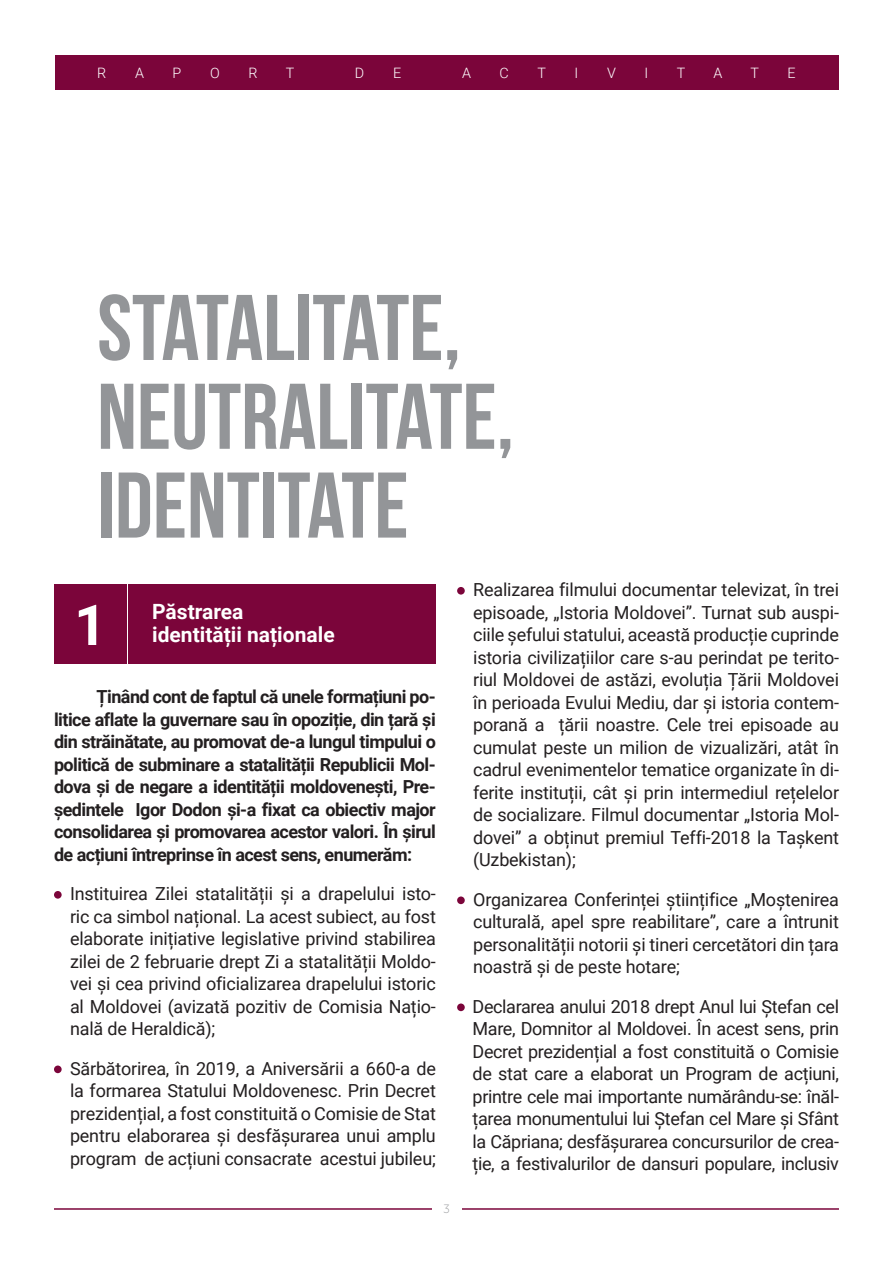
<style>
.page{position:relative;width:893px;height:1263px;background:#fff}
.page>*{position:absolute;margin:0;border:0;box-sizing:border-box;transform-origin:0 0}
.t1{font:93px/88.8px "Bebas Neue";color:#939598}
.t2{font:93px "Bebas Neue";letter-spacing:-.02em;color:#939598}
.t3{font:700 56.4px "Roboto";color:#fff}
.t4{font:700 21px "Roboto";color:#fff}
.BuletPoint{font:18px/22.5px "Roboto";letter-spacing:-.01em;color:#231f20;text-align:justify}
.Intro{font:700 18px/22.5px "Roboto";letter-spacing:-.03em;color:#231f20;text-align:justify}
.t5{font:300 14.4px "Roboto";color:#fff}
.t6{font:12px "Museo Sans Cyrl 100";color:#939598}
</style>
<div class="page">
<div style="left:55px;top:55px;width:783px;height:34px;background:#7b053a"></div>
<hr style="left:54px;top:1208px;width:785px;height:2px;background:#7b053a">
<div style="left:432px;top:1204px;width:29px;height:13px;background:#fff"></div>
<div style="left:54px;top:584px;width:73px;height:80px;background:#7b053a"></div>
<div style="left:129px;top:584px;width:307px;height:80px;background:#7b053a"></div>
<div style="left:54px;top:891px;width:8px;height:8px;background:#7b053a;border-radius:50%"></div>
<div style="left:54px;top:1065px;width:8px;height:8px;background:#7b053a;border-radius:50%"></div>
<div style="left:457px;top:587px;width:8px;height:8px;background:#7b053a;border-radius:50%"></div>
<div style="left:457px;top:896px;width:8px;height:8px;background:#7b053a;border-radius:50%"></div>
<div style="left:457px;top:1003px;width:8px;height:8px;background:#7b053a;border-radius:50%"></div>
<p class="t5" style="left:97px;top:62px;width:11px">R</p>
<p class="t5" style="left:135px;top:62px;width:10px">A</p>
<p class="t5" style="left:173px;top:62px;width:10px">P</p>
<p class="t5" style="left:210px;top:62px;width:11px">O</p>
<p class="t5" style="left:249px;top:62px;width:11px">R</p>
<p class="t5" style="left:286px;top:62px;width:10px">T</p>
<p class="t5" style="left:355px;top:62px;width:11px">D</p>
<p class="t5" style="left:393px;top:62px;width:10px">E</p>
<p class="t5" style="left:462px;top:62px;width:10px">A</p>
<p class="t5" style="left:500px;top:62px;width:11px">C</p>
<p class="t5" style="left:537px;top:62px;width:10px">T</p>
<p class="t5" style="left:575px;top:62px;width:5px">I</p>
<p class="t5" style="left:607px;top:62px;width:10px">V</p>
<p class="t5" style="left:645px;top:62px;width:5px">I</p>
<p class="t5" style="left:677px;top:62px;width:10px">T</p>
<p class="t5" style="left:714px;top:62px;width:10px">A</p>
<p class="t5" style="left:750px;top:62px;width:10px">T</p>
<p class="t5" style="left:788px;top:62px;width:10px">E</p>
<p class="t2" style="left:97px;top:277px;width:365px">STATALITATE,</p>
<p class="t1" style="left:97px;top:371px;width:418px">NEUTRALITATE,<br>IDENTITATE</p>
<p class="t3" style="left:74px;top:585px;width:34px">1</p>
<p class="t4" style="left:152px;top:597px;width:93px">Păstrarea</p>
<p class="t4" style="left:152px;top:619px;width:184px">identității naționale</p>
<p class="Intro" style="left:54px;top:685px;width:383px;text-indent:43px">Ținând cont de faptul că unele formațiuni po&shy;litice aflate la guvernare sau în opoziție, din țară și din străinătate, au promovat de-a lungul timpului o politică de subminare a statalității Republicii Mol&shy;dova și de negare a identității moldovenești, Pre&shy;ședintele Igor Dodon și-a fixat ca obiectiv major consolidarea și promovarea acestor valori. În șirul de acțiuni întreprinse în acest sens, enumerăm:</p>
<p class="BuletPoint" style="left:70px;top:882px;width:367px">Instituirea Zilei statalității și a drapelului isto&shy;ric ca simbol național. La acest subiect, au fost elaborate inițiative legislative privind stabilirea zilei de 2 februarie drept Zi a statalității Moldo&shy;vei și cea privind oficializarea drapelului istoric al Moldovei (avizată pozitiv de Comisia Națio&shy;nală de Heraldică);</p>
<p class="BuletPoint" style="left:70px;top:1056px;width:367px">Sărbătorirea, în 2019, a Aniversării a 660-a de la formarea Statului Moldovenesc. Prin Decret prezidențial, a fost constituită o Comisie de Stat pentru elaborarea și desfășurarea unui amplu program de acțiuni consacrate acestui jubileu;</p>
<p class="t6" style="left:443px;top:1202px;width:8px">3</p>
<p class="BuletPoint" style="left:473px;top:578px;width:367px">Realizarea filmului documentar televizat, în trei episoade, „Istoria Moldovei”. Turnat sub auspi&shy;ciile șefului statului, această producție cuprinde istoria civilizațiilor care s-au perindat pe terito&shy;riul Moldovei de astăzi, evoluția Țării Moldovei în perioada Evului Mediu, dar și istoria contem&shy;porană a țării noastre. Cele trei episoade au cumulat peste un milion de vizualizări, atât în cadrul evenimentelor tematice organizate în di&shy;ferite instituții, cât și prin intermediul rețelelor de socializare. Filmul documentar „Istoria Mol&shy;dovei” a obținut premiul Teffi-2018 la Tașkent (Uzbekistan);</p>
<p class="BuletPoint" style="left:473px;top:887px;width:367px">Organizarea Conferinței științifice „Moștenirea culturală, apel spre reabilitare”, care a întrunit personalității notorii și tineri cercetători din țara noastră și de peste hotare;</p>
<p class="BuletPoint" style="left:473px;top:994px;width:368px">Declararea anului 2018 drept Anul lui Ștefan cel Mare, Domnitor al Moldovei. În acest sens, prin Decret prezidențial a fost constituită o Comisie de stat care a elaborat un Program de acțiuni, printre cele mai importante numărându-se: înăl&shy;țarea monumentului lui Ștefan cel Mare și Sfânt la Căpriana; desfășurarea concursurilor de crea&shy;ție, a festivalurilor de dansuri populare, inclusiv</p>
</div>
